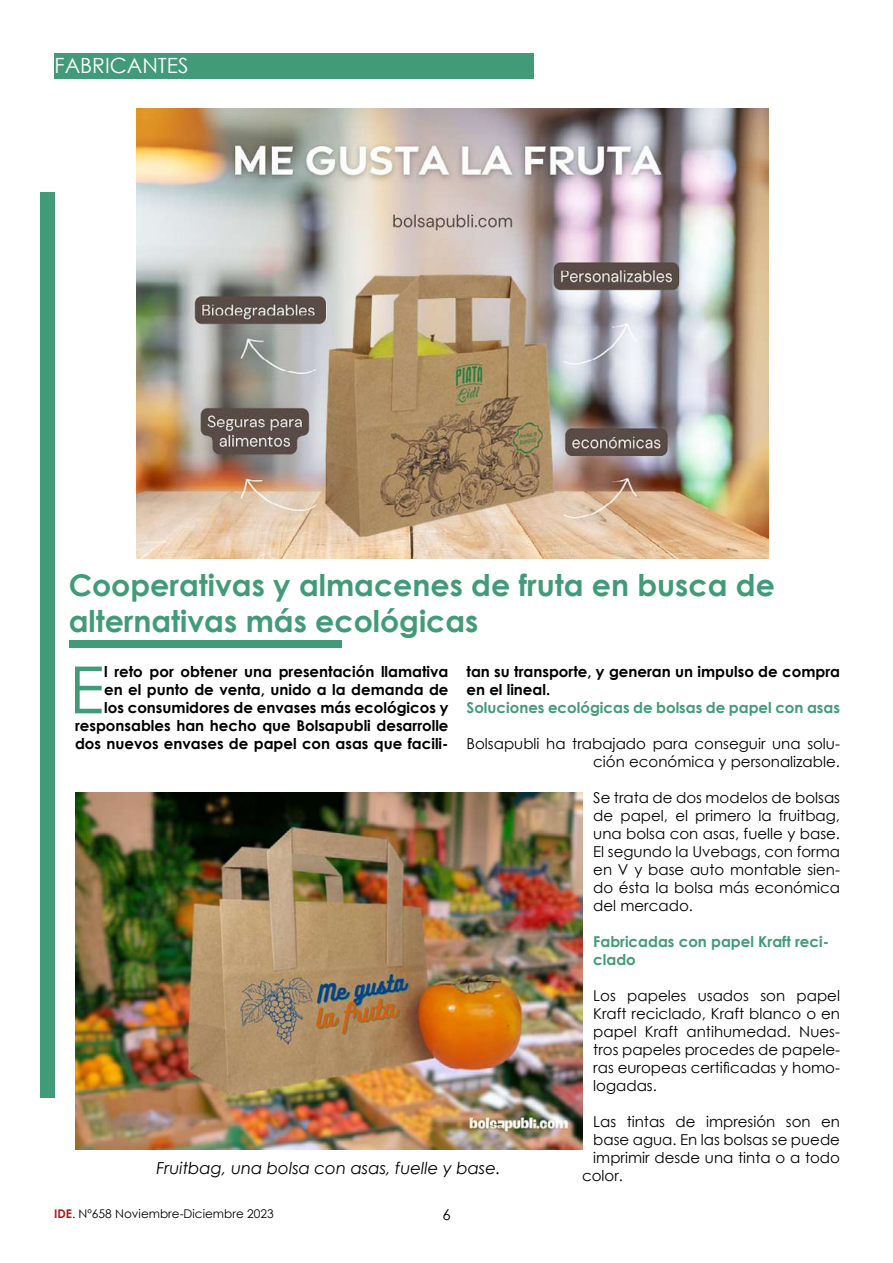
<style>
.page{position:relative;width:893px;height:1263px;background:#fff}
.page>*{position:absolute;margin:0;border:0;box-sizing:border-box;transform-origin:0 0}
.t1{font:65.1px "Century Gothic";color:#429b78}
.t2{font:700 30px/36px "Century Gothic";color:#429b78}
.t3{font:21px "Century Gothic";color:#fff}
.t4{font:italic 16.5px "Century Gothic";color:#000}
.t5{font:15px/18px "Century Gothic";color:#000;text-align:justify}
.t6{font:700 15px/18px "Century Gothic";color:#000;text-align:right}
.t7{font:700 15px/18px "Century Gothic";color:#429b78}
.t8{font:12px "Century Gothic";color:#000}
.s1{font-weight:700;color:#b01917}
</style>
<div class="page">
<img style="left:137px;top:108px;width:631px;height:450px">
<div style="left:55px;top:54px;width:479px;height:25px;background:#429b78"></div>
<div style="left:40px;top:192px;width:15px;height:906px;background:#429b78"></div>
<div style="left:69px;top:640px;width:272px;height:8px;background:#429b78"></div>
<img style="left:75px;top:792px;width:507px;height:358px">
<h3 class="t3" style="left:55px;top:51px;width:136px">FABRICANTES</h3>
<h2 class="t2" style="left:69px;top:566px;width:708px">Cooperativas y almacenes de fruta en busca de alternativas más ecológicas</h2>
<p class="t6" style="left:75px;top:662px;width:375px">l reto por obtener una presentación llamativa<br>en el punto de venta, unido a la demanda de<br>los consumidores de envases más ecológicos y responsables han hecho que Bolsapubli desarrolle dos nuevos envases de papel con asas que facili-</p>
<p class="t6" style="left:466px;top:662px;width:375px;text-align:left">tan su transporte, y generan un impulso de compra en el lineal.</p>
<h1 class="t1" style="left:69px;top:644px;width:36px">E</h1>
<p class="t7" style="left:466px;top:698px;width:375px">Soluciones ecológicas de bolsas de papel con asas</p>
<p class="t5" style="left:466px;top:735px;width:375px;text-align:right">Bolsapubli ha trabajado para conseguir una solu&shy;ción económica y personalizable.</p>
<p class="t5" style="left:593px;top:789px;width:248px">Se trata de dos modelos de bolsas de papel, el primero la fruitbag, una bolsa con asas, fuelle y base.<br>El segundo la Uvebags, con forma en V y base auto montable sien&shy;do ésta la bolsa más económica del mercado.</p>
<p class="t7" style="left:593px;top:932px;width:237px">Fabricadas con papel Kraft reci&shy;clado</p>
<p class="t5" style="left:593px;top:987px;width:248px">Los papeles usados son papel Kraft reciclado, Kraft blanco o en papel Kraft antihumedad. Nues&shy;tros papeles procedes de papele&shy;ras europeas certificadas y homo&shy;logadas.</p>
<p class="t5" style="left:593px;top:1113px;width:248px">Las tintas de impresión son en</p>
<p class="t5" style="left:593px;top:1131px;width:248px">base agua. En las bolsas se puede</p>
<p class="t5" style="left:593px;top:1149px;width:248px">imprimir desde una tinta o a todo</p>
<p class="t5" style="left:582px;top:1167px;width:43px">color.</p>
<p class="t4" style="left:156px;top:1156px;width:346px">Fruitbag, una bolsa con asas, fuelle y base.</p>
<p class="t8" style="left:54px;top:1205px;width:221px"><span class="s1">IDE</span>. Nº658 Noviembre-Diciembre 2023</p>
<p class="t5" style="left:442px;top:1205px;width:10px">6</p>
</div>
